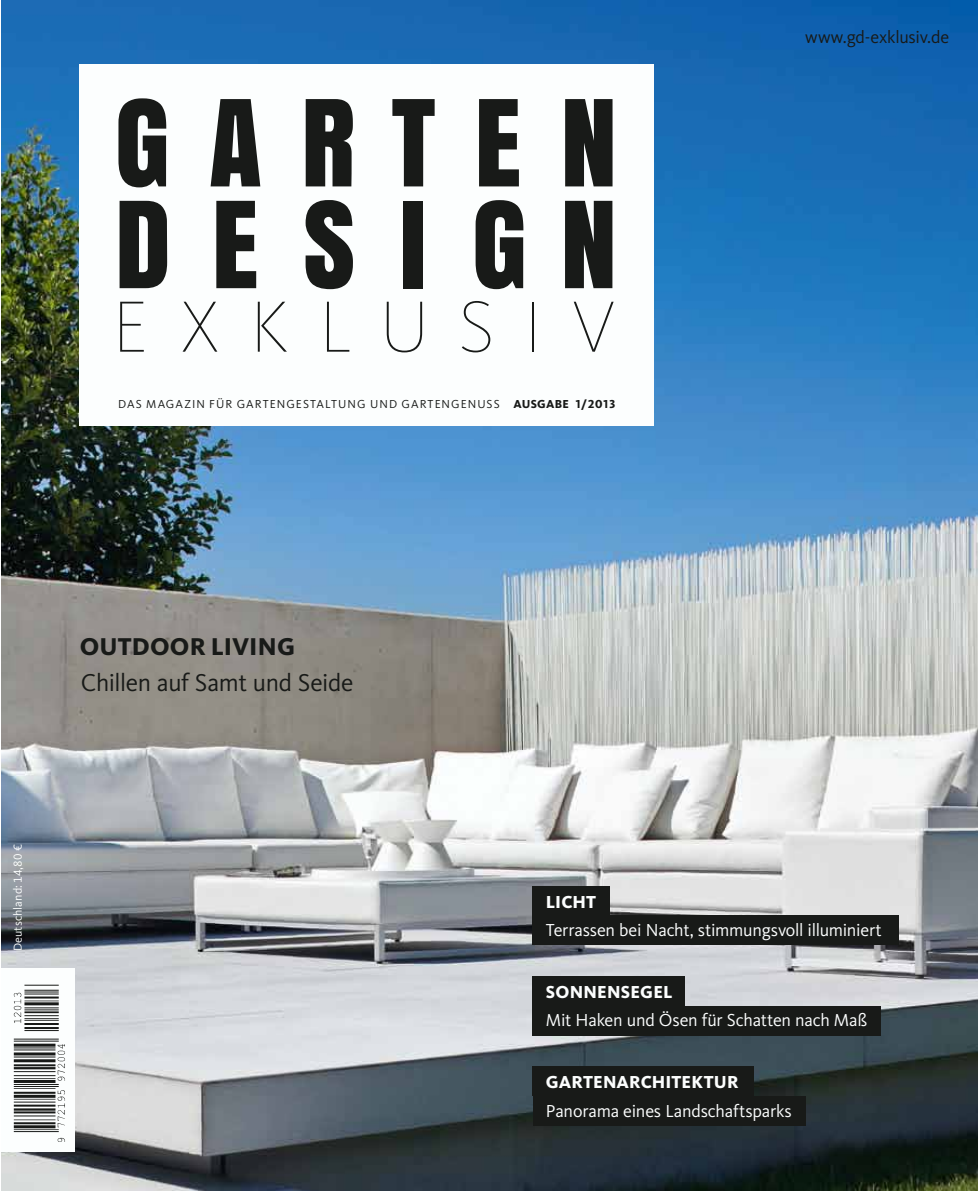
<style>
.page{position:relative;width:978px;height:1191px;background:#fff}
.page>*{position:absolute;margin:0;border:0;box-sizing:border-box;transform-origin:0 0}
.t1{font:112.2px "Anton";letter-spacing:.35em;color:#181a18}
.t2{font:100 75px "Kievit OT";letter-spacing:.4em;color:#181a18}
.t3{font:25.2px "Kievit OT";letter-spacing:-.015em;color:#181a18}
.t4{font:800 25.2px "Kievit OT";letter-spacing:.005em;color:#181a18}
.t5{font:18px "Kievit OT";letter-spacing:-.015em;color:#fcfefe}
.t6{font:800 18px "Kievit OT";letter-spacing:.005em;color:#fcfefe}
.t7{font:18px "Kievit OT";letter-spacing:.005em;color:#181a18}
.t8{font:12px "Kievit OT";letter-spacing:.09em;color:#181a18}
.t9{font:12px "Kievit OT";color:#fcfefe}
.s1{font-weight:800}
</style>
<div class="page">
<img style="left:1px;top:0;width:977px;height:1191px">
<div style="left:80px;top:64px;width:574px;height:361px;background:#fcfefe"></div>
<div style="left:533px;top:915px;width:366px;height:30px;background:#181a18"></div>
<div style="left:533px;top:885px;width:77px;height:30px;background:#181a18"></div>
<div style="left:533px;top:1005px;width:348px;height:30px;background:#181a18"></div>
<div style="left:533px;top:976px;width:152px;height:29px;background:#181a18"></div>
<div style="left:533px;top:1096px;width:273px;height:30px;background:#181a18"></div>
<div style="left:533px;top:1066px;width:221px;height:30px;background:#181a18"></div>
<div style="left:404px;top:201px;width:19px;height:87px;background:#181a18"></div>
<svg style="left:1px;top:968px;width:73px;height:183px"></svg>
<svg style="left:58px;top:1137px;width:7px;height:5px"></svg>
<svg style="left:58px;top:1090px;width:7px;height:37px"></svg>
<svg style="left:58px;top:1044px;width:7px;height:36px"></svg>
<svg style="left:14px;top:992px;width:7px;height:31px"></svg>
<hr style="left:14px;top:1038px;width:45px;height:1px;background:#181a18">
<hr style="left:14px;top:1040px;width:45px;height:1px;background:#181a18">
<hr style="left:14px;top:1043px;width:41px;height:3px;background:#181a18">
<hr style="left:14px;top:1047px;width:41px;height:1px;background:#181a18">
<hr style="left:14px;top:1049px;width:41px;height:1px;background:#181a18">
<hr style="left:14px;top:1052px;width:41px;height:3px;background:#181a18">
<hr style="left:14px;top:1056px;width:41px;height:1px;background:#181a18">
<hr style="left:14px;top:1059px;width:41px;height:3px;background:#181a18">
<hr style="left:14px;top:1064px;width:41px;height:2px;background:#181a18">
<hr style="left:14px;top:1067px;width:41px;height:2px;background:#181a18">
<hr style="left:14px;top:1071px;width:41px;height:1px;background:#181a18">
<hr style="left:14px;top:1075px;width:41px;height:1px;background:#181a18">
<hr style="left:14px;top:1078px;width:41px;height:1px;background:#181a18">
<hr style="left:14px;top:1080px;width:41px;height:3px;background:#181a18">
<hr style="left:14px;top:1084px;width:45px;height:1px;background:#181a18">
<hr style="left:14px;top:1086px;width:45px;height:1px;background:#181a18">
<hr style="left:14px;top:1088px;width:41px;height:1px;background:#181a18">
<hr style="left:14px;top:1091px;width:41px;height:2px;background:#181a18">
<hr style="left:14px;top:1094px;width:41px;height:3px;background:#181a18">
<hr style="left:14px;top:1098px;width:41px;height:1px;background:#181a18">
<hr style="left:14px;top:1101px;width:41px;height:1px;background:#181a18">
<hr style="left:14px;top:1104px;width:41px;height:2px;background:#181a18">
<hr style="left:14px;top:1108px;width:41px;height:2px;background:#181a18">
<hr style="left:14px;top:1111px;width:41px;height:2px;background:#181a18">
<hr style="left:14px;top:1115px;width:41px;height:1px;background:#181a18">
<hr style="left:14px;top:1119px;width:41px;height:1px;background:#181a18">
<hr style="left:14px;top:1122px;width:41px;height:2px;background:#181a18">
<hr style="left:14px;top:1125px;width:41px;height:3px;background:#181a18">
<hr style="left:14px;top:1129px;width:45px;height:1px;background:#181a18">
<hr style="left:14px;top:1131px;width:45px;height:1px;background:#181a18">
<hr style="left:24px;top:1030px;width:35px;height:1px;background:#181a18">
<hr style="left:24px;top:1027px;width:35px;height:2px;background:#181a18">
<hr style="left:24px;top:1023px;width:35px;height:2px;background:#181a18">
<hr style="left:24px;top:1020px;width:35px;height:1px;background:#181a18">
<hr style="left:24px;top:1018px;width:35px;height:1px;background:#181a18">
<hr style="left:24px;top:1015px;width:35px;height:1px;background:#181a18">
<hr style="left:24px;top:1011px;width:35px;height:2px;background:#181a18">
<hr style="left:24px;top:1009px;width:35px;height:1px;background:#181a18">
<hr style="left:24px;top:1007px;width:35px;height:1px;background:#181a18">
<hr style="left:24px;top:1002px;width:35px;height:3px;background:#181a18">
<hr style="left:24px;top:1000px;width:35px;height:1px;background:#181a18">
<hr style="left:24px;top:996px;width:35px;height:2px;background:#181a18">
<hr style="left:24px;top:993px;width:35px;height:1px;background:#181a18">
<hr style="left:24px;top:991px;width:35px;height:1px;background:#181a18">
<hr style="left:24px;top:989px;width:35px;height:1px;background:#181a18">
<hr style="left:24px;top:984px;width:35px;height:1px;background:#181a18">
<h1 class="t1" style="left:115px;top:54px;width:504px">GARTEN</h1>
<h1 class="t1" style="left:115px;top:156px;width:504px">dES GN</h1>
<h2 class="t2" style="left:112px;top:286px;width:505px">EXKLUSIV</h2>
<p class="t8" style="left:118px;top:397px;width:499px">DAs Magazin für Gartengestaltung und Gartengenuss <span class="s1">AUSGABE 1/2013</span></p>
<p class="t7" style="left:805px;top:27px;width:146px">www.gd-exklusiv.de</p>
<h3 class="t4" style="left:80px;top:631px;width:90px">OUTDOOR</h3>
<h3 class="t4" style="left:211px;top:631px;width:86px">LIVING</h3>
<h3 class="t3" style="left:81px;top:668px;width:274px">Chillen auf Samt und Seide</h3>
<p class="t9" style="left:11px;top:951px;width:109px;rotate:-90deg">Deutschland: 14,80 €</p>
<p class="t6" style="left:546px;top:891px;width:52px">LICHT</p>
<p class="t5" style="left:546px;top:920px;width:337px">Terrassen bei N acht, stimmungsvoll illuminiert</p>
<p class="t6" style="left:546px;top:981px;width:87px">SONNENSEGE</p>
<p class="t6" style="left:663px;top:981px;width:11px">L</p>
<p class="t5" style="left:546px;top:1010px;width:323px">Mit Haken und Ösen für Schatten nach Maß</p>
<p class="t6" style="left:546px;top:1071px;width:106px">GARTE NARCHITE</p>
<p class="t6" style="left:692px;top:1071px;width:48px">KTU R</p>
<p class="t5" style="left:546px;top:1100px;width:248px">Panorama eines Landschaftsparks</p>
</div>
